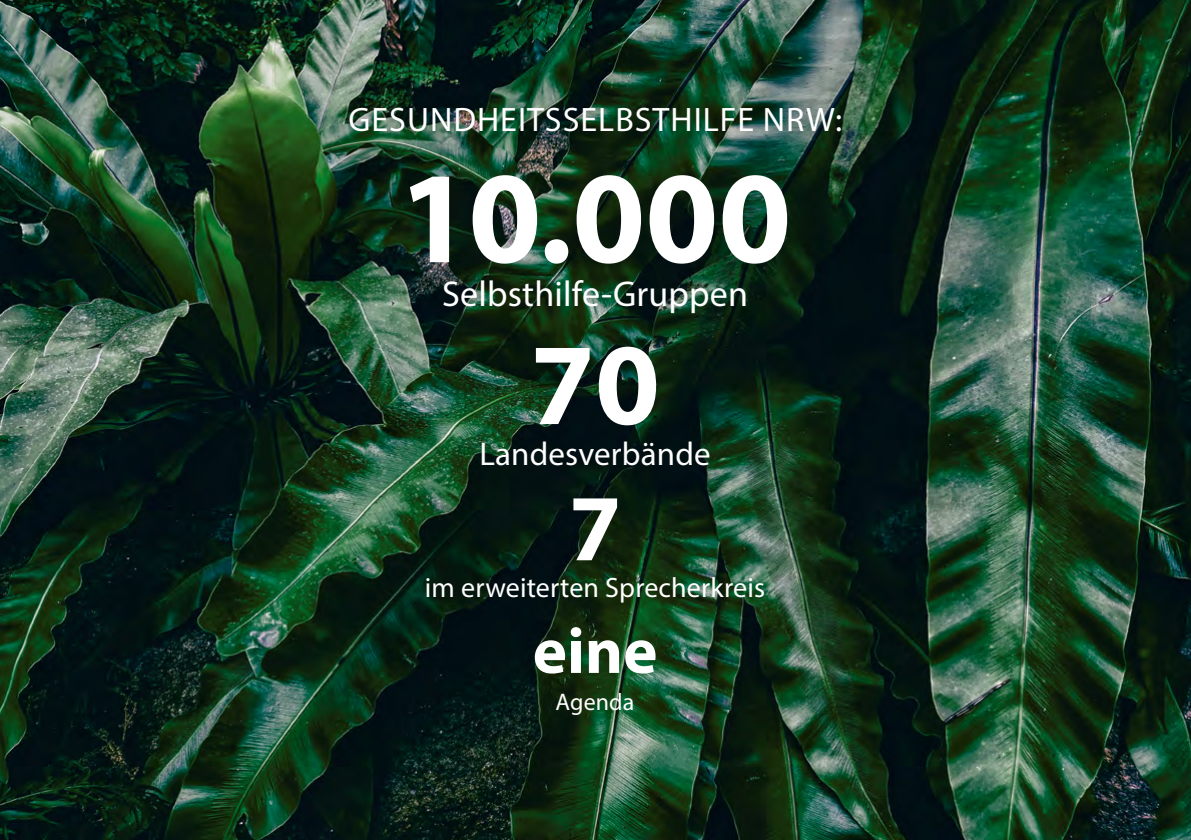
<style>
.page{position:relative;width:1191px;height:840px;background:#fff}
.page>*{position:absolute;margin:0;border:0;box-sizing:border-box;transform-origin:0 0}
.t1{font:700 131.6px "Myriad Pro";color:#fff}
.t2{font:700 117px "Myriad Pro";color:#fff}
.t3{font:700 95px "Myriad Pro";color:#fff}
.t4{font:700 65.2px "Myriad Pro";color:#fff}
.t5{font:36px "Myriad Pro";letter-spacing:.005em;color:#fff}
.t6{font:34px "Myriad Pro";letter-spacing:.03em;color:#fff}
.t7{font:33px "Myriad Pro";letter-spacing:.005em;color:#fff}
.t8{font:28px "Myriad Pro";letter-spacing:.005em;color:#fff}
.t9{font:24px "Myriad Pro";letter-spacing:.005em;color:#fff}
</style>
<div class="page">
<img style="left:0;top:0;width:1191px;height:839px">
<p class="t6" style="left:348px;top:98px;width:495px">GESUNDHEITSSELBSTHILFE NRW:</p>
<h1 class="t1" style="left:399px;top:132px;width:394px">10.000</h1>
<p class="t5" style="left:442px;top:272px;width:307px">Selbsthilfe-Gruppen</p>
<h2 class="t2" style="left:530px;top:308px;width:131px">70</h2>
<p class="t7" style="left:479px;top:433px;width:233px">Landesverbände</p>
<h3 class="t3" style="left:573px;top:466px;width:45px">7</h3>
<p class="t8" style="left:425px;top:570px;width:342px">im erweiterten Sprecherkreis</p>
<h3 class="t4" style="left:532px;top:608px;width:126px">eine</h3>
<p class="t9" style="left:555px;top:686px;width:80px">Agenda</p>
</div>
